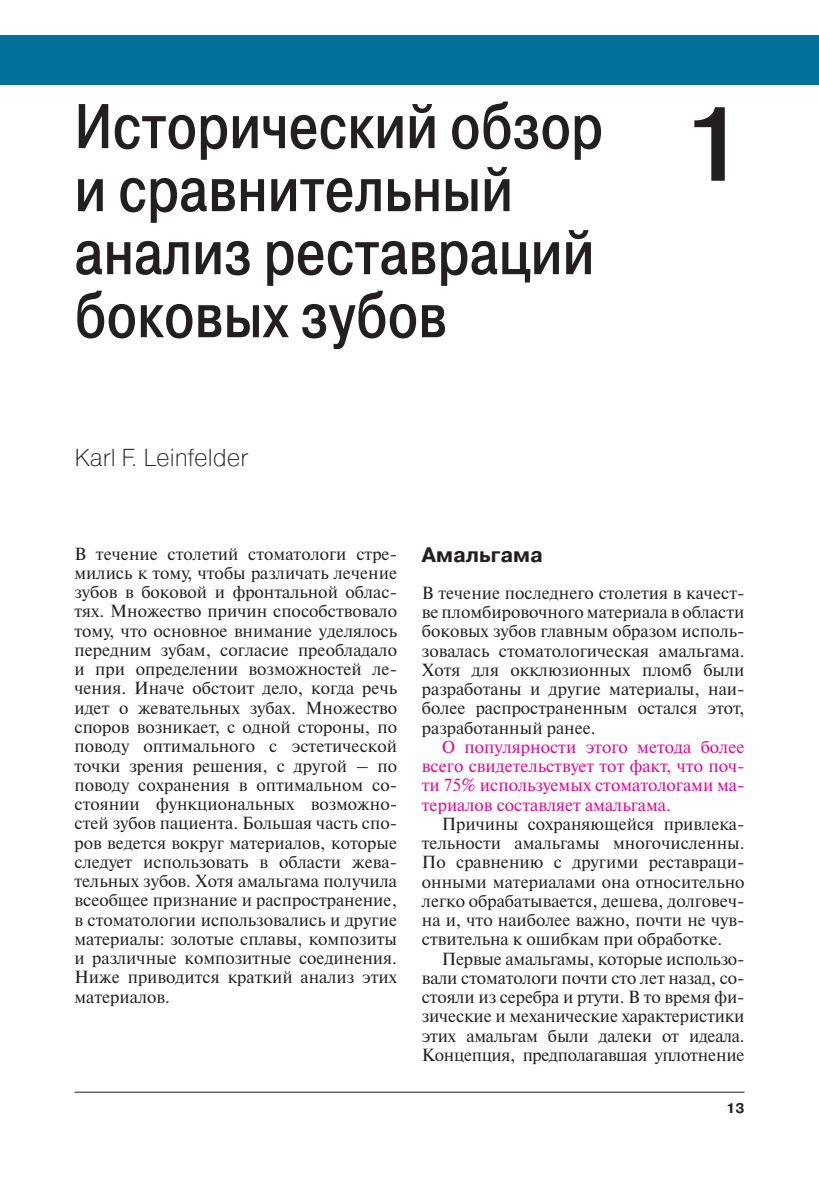
<style>
.page{position:relative;width:819px;height:1191px;background:#fff}
.page>*{position:absolute;margin:0;border:0;box-sizing:border-box;transform-origin:0 0}
.t1{font:700 105px "Pragmatica Light C";color:#231f20}
.t2{font:700 63px/63px "Pragmatica Light C";color:#231f20;scale:.8 1}
.t3{font:24.5px "Pragmatica Light C";color:#231f20}
.t4{font:700 21px "Pragmatica C";color:#231f20}
.t5{font:17.5px/19.2px "Newton C";color:#231f20;text-align:justify}
.t6{font:17.5px/19.2px "Newton C";color:#ed028c;text-align:justify}
.t7{font:700 14px "Pragmatica C";color:#231f20}
</style>
<div class="page">
<hr style="left:74px;top:1091px;width:670px;height:1px;background:#231f20">
<div style="left:0;top:35px;width:819px;height:49px;background:#00719b"></div>
<h2 class="t2" style="left:74px;top:95px;width:662px">Исторический обзор и сравнительный анализ реставраций боковых зубов</h2>
<h1 class="t1" style="left:681px;top:83px;width:64px">1</h1>
<h3 class="t3" style="left:74px;top:448px;width:175px">Karl F. Leinfelder</h3>
<p class="t5" style="left:74px;top:545px;width:324px">В течение столетий стоматологи стре&shy;мились к тому, чтобы различать лечение зубов в боковой и фронтальной облас&shy;тях. Множество причин способствовало тому, что основное внимание уделялось передним зубам, согласие преобладало и при определении возможностей ле&shy;чения. Иначе обстоит дело, когда речь идет о жевательных зубах. Множество споров возникает, с одной стороны, по поводу оптимального с эстетической точки зрения решения, с другой – по поводу сохранения в оптимальном со&shy;стоянии функциональных возможно&shy;стей зубов пациента. Большая часть спо&shy;ров ведется вокруг материалов, которые следует использовать в области жева&shy;тельных зубов. Хотя амальгама получила всеобщее признание и распространение, в стоматологии использовались и другие материалы: золотые сплавы, композиты и различные композитные соединения.<br>Ниже приводится краткий анализ этих материалов.</p>
<p class="t4" style="left:422px;top:547px;width:122px">Амальгама</p>
<p class="t5" style="left:422px;top:584px;width:324px">В течение последнего столетия в качест&shy;ве пломбировочного материала в области боковых зубов главным образом исполь&shy;зовалась стоматологическая амальгама.<br>Хотя для окклюзионных пломб были разработаны и другие материалы, наи&shy;более распространенным остался этот, разработанный ранее.</p>
<p class="t6" style="left:422px;top:738px;width:324px;text-indent:20px">О популярности этого метода более всего свидетельствует тот факт, что поч&shy;ти 75% используемых стоматологами ма&shy;териалов составляет амальгама.</p>
<p class="t5" style="left:422px;top:815px;width:324px;text-indent:20px">Причины сохраняющейся привлека&shy;тельности амальгамы многочисленны.<br>По сравнению с другими реставраци&shy;онными материалами она относительно легко обрабатывается, дешева, долговеч&shy;на и, что наиболее важно, почти не чув&shy;ствительна к ошибкам при обработке.</p>
<p class="t5" style="left:422px;top:950px;width:324px;text-indent:20px">Первые амальгамы, которые использо&shy;вали стоматологи почти сто лет назад, со&shy;стояли из серебра и ртути. В то время фи&shy;зические и механические характеристики этих амальгам были далеки от идеала.<br>Концепция, предполагавшая уплотнение</p>
<p class="t7" style="left:726px;top:1102px;width:20px">13</p>
</div>
